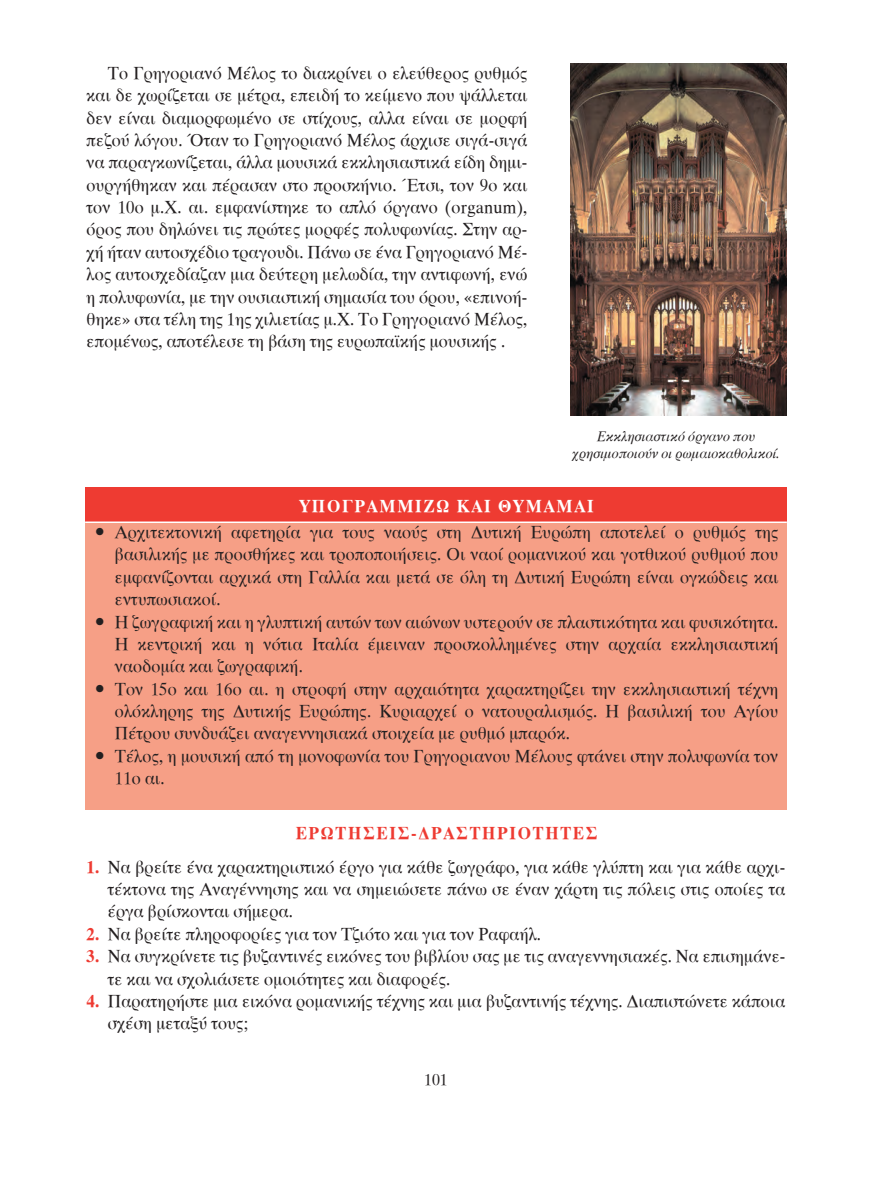
<style>
.page{position:relative;width:872px;height:1191px;background:#fff}
.page>*{position:absolute;margin:0;border:0;box-sizing:border-box;transform-origin:0 0}
.t1{font:18px/22.4px "UB Times";letter-spacing:.01em;color:#231f20;text-align:justify}
.t2{font:18px "UB Times Bold";letter-spacing:.1em;color:#ee3b32}
.t3{font:18px "UB Times Bold";letter-spacing:.1em;color:#fff}
.t4{font:16.5px "UB Times";color:#231f20}
.t5{font:14.25px/16.5px "UB Times Italic";letter-spacing:.01em;color:#231f20;text-align:center}
.s1{font-family:"UB Times Bold";color:#ee3b32}
</style>
<div class="page">
<div style="left:85px;top:488px;width:702px;height:321px;background:#f69f86"></div>
<div style="left:85px;top:488px;width:702px;height:35px;background:#ee3b32"></div>
<hr style="left:85px;top:521px;width:702px;height:2px;background:#fff">
<img style="left:570px;top:64px;width:217px;height:351px">
<p class="t1" style="left:87px;top:62px;width:442px;text-indent:21px">Το Γρηγοριανό Μέλος το διακρίνει ο ελεύθερος ρυθμός και δε χωρίζεται σε μέτρα, επειδή το κείμενο που ψάλλεται δεν είναι διαμορφωμένο σε στίχους, αλλα είναι σε μορφή πεζού λόγου. Όταν το Γρηγοριανό Μέλος άρχισε σιγά-σιγά να παραγκωνίζεται, άλλα μουσικά εκκλησιαστικά είδη δημι&shy;ουργήθηκαν και πέρασαν στο προσκήνιο. Έτσι, τον 9ο και τον 10ο μ.Χ. αι. εμφανίστηκε το απλό όργανο (organum), όρος που δηλώνει τις πρώτες μορφές πολυφωνίας. Στην αρ&shy;χή ήταν αυτοσχέδιο τραγουδι. Πάνω σε ένα Γρηγοριανό Μέ&shy;λος αυτοσχεδίαζαν μια δεύτερη μελωδία, την αντιφωνή, ενώ η πολυφωνία, με την ουσιαστική σημασία του όρου, «επινοή&shy;θηκε» στα τέλη της 1ης χιλιετίας μ.Χ. Το Γρηγοριανό Μέλος, επομένως, αποτέλεσε τη βάση της ευρωπαϊκής μουσικής .</p>
<p class="t5" style="left:573px;top:429px;width:209px">Εκκλησιαστικό όργανο που χρησιμοποιούν οι ρωμαιοκαθολικοί.</p>
<p class="t3" style="left:299px;top:497px;width:296px">ΥΠΟΓΡΑΜΜΙΖΩ ΚΑΙ ΘΥΜΑΜΑΙ</p>
<p class="t1" style="left:115px;top:521px;width:665px;text-indent:-21px">• Αρχιτεκτονική αφετηρία για τους ναούς στη Δυτική Ευρώπη αποτελεί ο ρυθμός της βασιλικής με προσθήκες και τροποποιήσεις. Οι ναοί ρομανικού και γοτθικού ρυθμού που εμφανίζονται αρχικά στη Γαλλία και μετά σε όλη τη Δυτική Ευρώπη είναι ογκώδεις και εντυπωσιακοί.</p>
<p class="t1" style="left:115px;top:611px;width:665px;text-indent:-21px">• Η ζωγραφική και η γλυπτική αυτών των αιώνων υστερούν σε πλαστικότητα και φυσικότητα.<br>Η κεντρική και η νότια Ιταλία έμειναν προσκολλημένες στην αρχαία εκκλησιαστική ναοδομία και ζωγραφική.</p>
<p class="t1" style="left:115px;top:678px;width:665px;text-indent:-21px">• Τον 15ο και 16ο αι. η στροφή στην αρχαιότητα χαρακτηρίζει την εκκλησιαστική τέχνη ολόκληρης της Δυτικής Ευρώπης. Κυριαρχεί ο νατουραλισμός. Η βασιλική του Αγίου Πέτρου συνδυάζει αναγεννησιακά στοιχεία με ρυθμό μπαρόκ.</p>
<p class="t1" style="left:115px;top:745px;width:665px;text-indent:-21px">• Τέλος, η μουσική από τη μονοφωνία του Γρηγοριανου Μέλους φτάνει στην πολυφωνία τον<br>11ο αι.</p>
<p class="t2" style="left:296px;top:823px;width:303px">ΕΡΩΤΗΣΕΙΣ-ΔΡΑΣΤΗΡΙΟΤΗΤΕΣ</p>
<p class="t1" style="left:108px;top:856px;width:679px;text-indent:-21px"><span class="s1">1.</span> Να βρείτε ένα χαρακτηριστικό έργο για κάθε ζωγράφο, για κάθε γλύπτη και για κάθε αρχι&shy;τέκτονα της Αναγέννησης και να σημειώσετε πάνω σε έναν χάρτη τις πόλεις στις οποίες τα έργα βρίσκονται σήμερα.</p>
<p class="t1" style="left:87px;top:923px;width:456px"><span class="s1">2.</span> Να βρείτε πληροφορίες για τον Τζιότο και για τον Ραφαήλ.</p>
<p class="t1" style="left:108px;top:945px;width:679px;text-indent:-21px"><span class="s1">3.</span> Να συγκρίνετε τις βυζαντινές εικόνες του βιβλίου σας με τις αναγεννησιακές. Να επισημάνε&shy;τε και να σχολιάσετε ομοιότητες και διαφορές.</p>
<p class="t1" style="left:108px;top:990px;width:679px;text-indent:-21px"><span class="s1">4.</span> Παρατηρήστε μια εικόνα ρομανικής τέχνης και μια βυζαντινής τέχνης. Διαπιστώνετε κάποια σχέση μεταξύ τους;</p>
<p class="t4" style="left:424px;top:1070px;width:25px">101</p>
</div>
